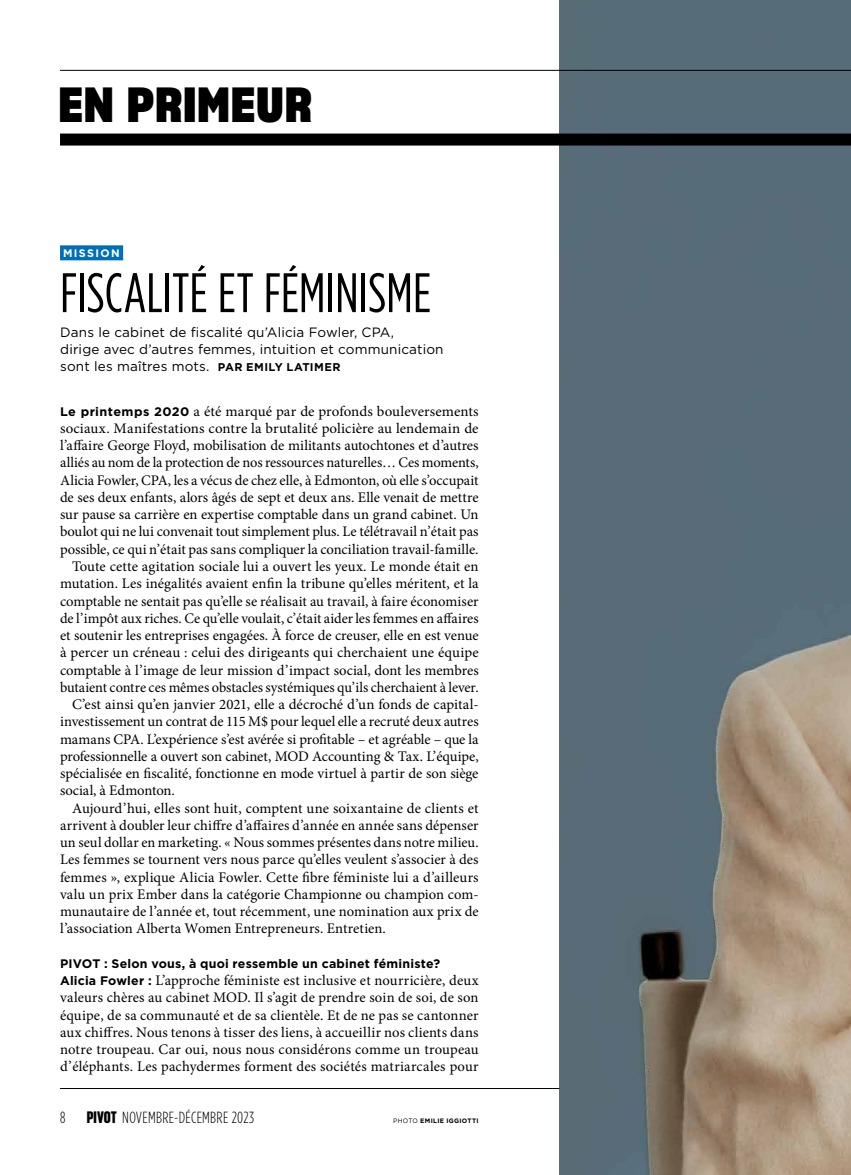
<style>
.page{position:relative;width:851px;height:1175px;background:#fff}
.page>*{position:absolute;margin:0;border:0;box-sizing:border-box;transform-origin:0 0}
.t1{font:55.5px "Gotham Condensed";color:#000}
.t2{font:48px "Sharp Grotesk Bold 18";letter-spacing:.015em;color:#000}
.t3{font:300 16.2px "Gotham Condensed";letter-spacing:.02em;color:#000}
.t4{font:14.7px/17.2px "Minion Pro";color:#000;text-align:justify}
.t5{font:13.5px/17.2px "Gotham";letter-spacing:.01em;color:#000}
.t6{font:700 12.3px "Gotham";letter-spacing:.02em;color:#000}
.t7{font:700 10.8px "Gotham";letter-spacing:.125em;color:#fff}
.t8{font:700 6.3px "Gotham";letter-spacing:.055em;color:#000}
.s1{font-weight:700;font-size:11.25px}
.s2{font-family:"Gotham";font-weight:700;font-size:12.3px}
.s3{font-family:"Sharp Grotesk Bold 14";font-weight:400}
.s4{font-weight:400}
</style>
<div class="page">
<img style="left:559px;top:0;width:291px;height:1174px">
<div style="left:60px;top:134px;width:790px;height:12px;background:#000"></div>
<hr style="left:60px;top:1088px;width:499px;height:1px;background:#000">
<hr style="left:60px;top:70px;width:790px;height:1px;background:#000">
<div style="left:60px;top:245px;width:63px;height:15px;background:#006fba"></div>
<h2 class="t2" style="left:58px;top:70px;width:255px">EN PRIMEUR</h2>
<p class="t7" style="left:63px;top:246px;width:58px">MISSION</p>
<h1 class="t1" style="left:60px;top:261px;width:372px">FISCALITÉ ET FÉMINISME</h1>
<p class="t5" style="left:60px;top:323px;width:385px">Dans le cabinet de fscalité qu’Alicia Fowler, CPA,<br>dirige avec d’autres femmes, intuition et communication sont les maîtres mots. <span class="s1">PAR EMILY LATIMER</span></p>
<p class="t4" style="left:60px;top:402px;width:420px"><span class="s2">Le printemps 2020</span> a été marqué par de profonds bouleversements</p>
<p class="t4" style="left:60px;top:420px;width:420px">sociaux. Manifestations contre la brutalité policière au lendemain de</p>
<p class="t4" style="left:60px;top:437px;width:420px">l’afaire George Floyd, mobilisation de militants autochtones et d’autres</p>
<p class="t4" style="left:60px;top:454px;width:420px">alliés au nom de la protection de nos ressources naturelles… Ces moments,</p>
<p class="t4" style="left:60px;top:471px;width:420px">Alicia Fowler, CPA, les a vécus de chez elle, à Edmonton, où elle s’occupait</p>
<p class="t4" style="left:60px;top:489px;width:420px">de ses deux enfants, alors âgés de sept et deux ans. Elle venait de mettre</p>
<p class="t4" style="left:60px;top:506px;width:420px">sur pause sa carrière en expertise comptable dans un grand cabinet. Un</p>
<p class="t4" style="left:60px;top:523px;width:420px">boulot qui ne lui convenait tout simplement plus. Le télétravail n’était pas</p>
<p class="t4" style="left:60px;top:540px;width:420px">possible, ce qui n’était pas sans compliquer la conciliation travail-famille.</p>
<p class="t4" style="left:72px;top:558px;width:408px">Toute cette agitation sociale lui a ouvert les yeux. Le monde était en</p>
<p class="t4" style="left:60px;top:575px;width:420px">mutation. Les inégalités avaient enfn la tribune qu’elles méritent, et la</p>
<p class="t4" style="left:60px;top:592px;width:420px">comptable ne sentait pas qu’elle se réalisait au travail, à faire économiser</p>
<p class="t4" style="left:60px;top:609px;width:420px">de l’impôt aux riches. Ce qu’elle voulait, c’était aider les femmes en afaires</p>
<p class="t4" style="left:60px;top:627px;width:420px">et soutenir les entreprises engagées. À force de creuser, elle en est venue</p>
<p class="t4" style="left:60px;top:644px;width:420px">à percer un créneau : celui des dirigeants qui cherchaient une équipe</p>
<p class="t4" style="left:60px;top:661px;width:420px">comptable à l’image de leur mission d’impact social, dont les membres</p>
<p class="t4" style="left:60px;top:678px;width:420px">butaient contre ces mêmes obstacles systémiques qu’ils cherchaient à lever.</p>
<p class="t4" style="left:72px;top:696px;width:408px">C’est ainsi qu’en janvier 2021, elle a décroché d’un fonds de capital-</p>
<p class="t4" style="left:60px;top:713px;width:420px">investissement un contrat de 115 M$ pour lequel elle a recruté deux autres</p>
<p class="t4" style="left:60px;top:730px;width:420px">mamans CPA. L’expérience s’est avérée si proftable – et agréable – que la</p>
<p class="t4" style="left:60px;top:747px;width:420px">professionnelle a ouvert son cabinet, MOD Accounting &amp; Tax. L’équipe,</p>
<p class="t4" style="left:60px;top:765px;width:420px">spécialisée en fscalité, fonctionne en mode virtuel à partir de son siège</p>
<p class="t4" style="left:60px;top:782px;width:116px">social, à Edmonton.</p>
<p class="t4" style="left:72px;top:799px;width:408px">Aujourd’hui, elles sont huit, comptent une soixantaine de clients et</p>
<p class="t4" style="left:60px;top:816px;width:420px">arrivent à doubler leur chifre d’afaires d’année en année sans dépenser</p>
<p class="t4" style="left:60px;top:834px;width:420px">un seul dollar en marketing. « Nous sommes présentes dans notre milieu.</p>
<p class="t4" style="left:60px;top:851px;width:420px">Les femmes se tournent vers nous parce qu’elles veulent s’associer à des</p>
<p class="t4" style="left:60px;top:868px;width:420px">femmes », explique Alicia Fowler. Cette fbre féministe lui a d’ailleurs</p>
<p class="t4" style="left:60px;top:885px;width:420px">valu un prix Ember dans la catégorie Championne ou champion com-</p>
<p class="t4" style="left:60px;top:902px;width:420px">munautaire de l’année et, tout récemment, une nomination aux prix de</p>
<p class="t4" style="left:60px;top:920px;width:327px">l’association Alberta Women Entrepreneurs. Entretien.</p>
<p class="t6" style="left:60px;top:955px;width:381px">PIVOT : Selon vous, à quoi ressemble un cabinet féministe?</p>
<p class="t4" style="left:60px;top:972px;width:420px"><span class="s2">Alicia Fowler :</span> L’approche féministe est inclusive et nourricière, deux valeurs chères au cabinet MOD. Il s’agit de prendre soin de soi, de son équipe, de sa communauté et de sa clientèle. Et de ne pas se cantonner aux chifres. Nous tenons à tisser des liens, à accueillir nos clients dans notre troupeau. Car oui, nous nous considérons comme un troupeau d’éléphants. Les pachydermes forment des sociétés matriarcales pour</p>
<p class="t3" style="left:60px;top:1108px;width:7px">8</p>
<p class="t3" style="left:87px;top:1108px;width:169px"><span class="s3">PIVOT</span> NOVEMBRE-DÉCEMBRE 2023</p>
<p class="t8" style="left:393px;top:1116px;width:87px"><span class="s4">PHOTO</span> EMILIE IGGIOTTI</p>
</div>
